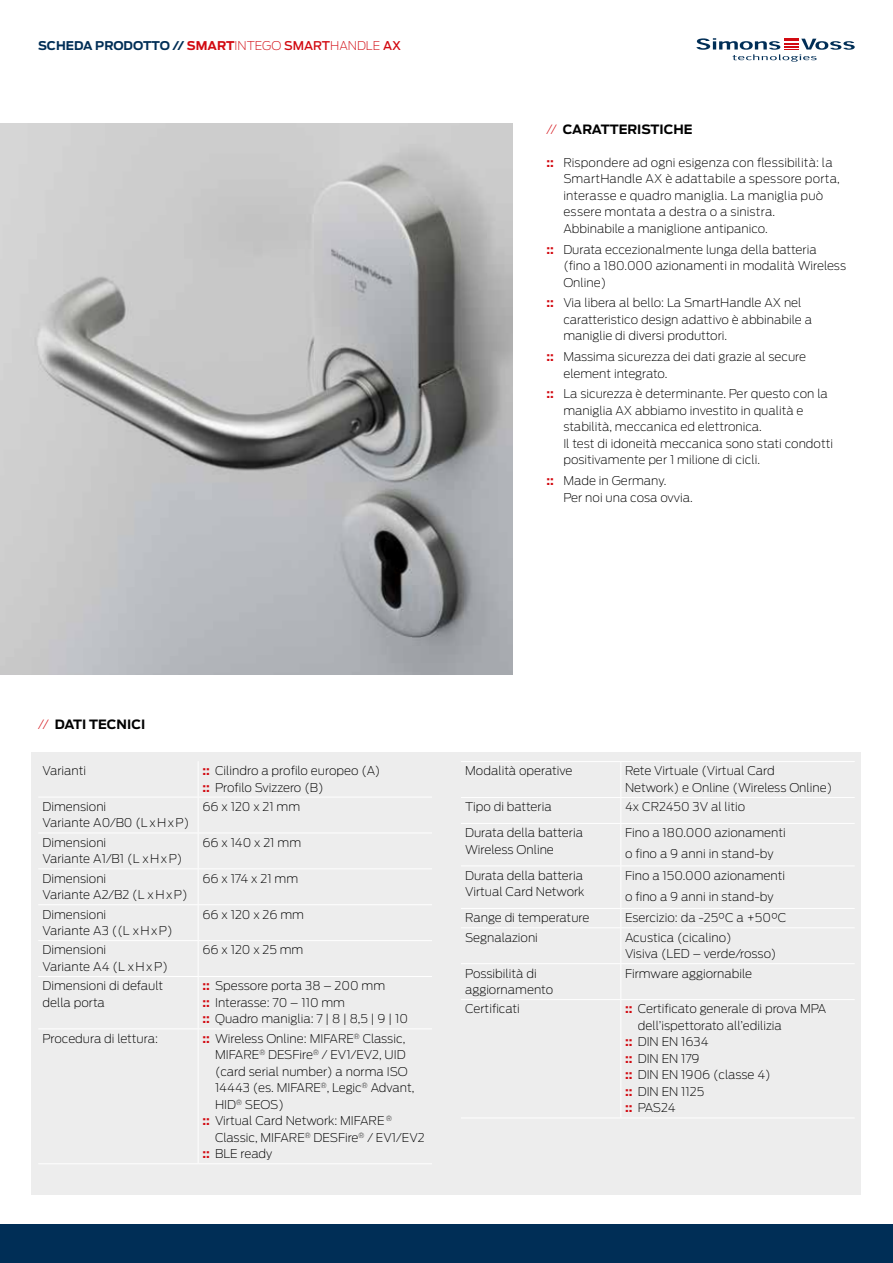
<style>
.page{position:relative;width:893px;height:1263px;background:#fff}
.page>*{position:absolute;margin:0;border:0;box-sizing:border-box;transform-origin:0 0}
.t1{font:700 12.75px "Antenna";color:#000}
.t2{font:200 12px/16.5px "Antenna";color:#000}
.t3{font:700 12px "Antenna";color:#002e56}
.s1{color:#d20a11}
.s2{font-weight:200;color:#d20a11}
.s3{font-weight:500;color:#d20a11}
.s4{font-weight:700;color:#d20a11}
</style>
<div class="page">
<div style="left:0;top:1225px;width:893px;height:38px;background:#002e56"></div>
<hr style="left:892px;top:1161px;width:1px;height:102px;background:#002e56">
<div style="left:31px;top:753px;width:830px;height:442px;background:#ededed"></div>
<hr style="left:38px;top:797px;width:160px;height:1px;background:#fff">
<hr style="left:198px;top:797px;width:234px;height:1px;background:#fff">
<hr style="left:38px;top:832px;width:160px;height:1px;background:#fff">
<hr style="left:198px;top:832px;width:234px;height:1px;background:#fff">
<hr style="left:38px;top:868px;width:160px;height:1px;background:#fff">
<hr style="left:198px;top:868px;width:234px;height:1px;background:#fff">
<hr style="left:38px;top:904px;width:160px;height:1px;background:#fff">
<hr style="left:198px;top:904px;width:234px;height:1px;background:#fff">
<hr style="left:38px;top:940px;width:160px;height:1px;background:#fff">
<hr style="left:198px;top:940px;width:234px;height:1px;background:#fff">
<hr style="left:38px;top:976px;width:160px;height:1px;background:#fff">
<hr style="left:198px;top:976px;width:234px;height:1px;background:#fff">
<hr style="left:38px;top:1028px;width:160px;height:1px;background:#fff">
<hr style="left:198px;top:1028px;width:234px;height:1px;background:#fff">
<hr style="left:38px;top:1163px;width:160px;height:1px;background:#fff">
<hr style="left:198px;top:1163px;width:234px;height:1px;background:#fff">
<hr style="left:198px;top:761px;width:1px;height:36px;background:#fff">
<hr style="left:198px;top:797px;width:1px;height:35px;background:#fff">
<hr style="left:198px;top:833px;width:1px;height:35px;background:#fff">
<hr style="left:198px;top:869px;width:1px;height:35px;background:#fff">
<hr style="left:198px;top:905px;width:1px;height:35px;background:#fff">
<hr style="left:198px;top:941px;width:1px;height:35px;background:#fff">
<hr style="left:198px;top:977px;width:1px;height:51px;background:#fff">
<hr style="left:198px;top:1029px;width:1px;height:134px;background:#fff">
<hr style="left:461px;top:761px;width:160px;height:1px;background:#fff">
<hr style="left:621px;top:761px;width:234px;height:1px;background:#fff">
<hr style="left:461px;top:797px;width:160px;height:1px;background:#fff">
<hr style="left:621px;top:797px;width:234px;height:1px;background:#fff">
<hr style="left:461px;top:823px;width:160px;height:1px;background:#fff">
<hr style="left:621px;top:823px;width:234px;height:1px;background:#fff">
<hr style="left:461px;top:865px;width:160px;height:1px;background:#fff">
<hr style="left:621px;top:865px;width:234px;height:1px;background:#fff">
<hr style="left:461px;top:908px;width:160px;height:1px;background:#fff">
<hr style="left:621px;top:908px;width:234px;height:1px;background:#fff">
<hr style="left:461px;top:927px;width:160px;height:1px;background:#fff">
<hr style="left:621px;top:927px;width:234px;height:1px;background:#fff">
<hr style="left:461px;top:999px;width:160px;height:1px;background:#fff">
<hr style="left:621px;top:999px;width:234px;height:1px;background:#fff">
<hr style="left:461px;top:1117px;width:160px;height:1px;background:#fff">
<hr style="left:621px;top:1117px;width:234px;height:1px;background:#fff">
<hr style="left:620px;top:762px;width:1px;height:35px;background:#fff">
<svg style="left:620px;top:798px;width:1px;height:25px"></svg>
<hr style="left:620px;top:824px;width:1px;height:41px;background:#fff">
<hr style="left:620px;top:866px;width:1px;height:42px;background:#fff">
<svg style="left:620px;top:909px;width:1px;height:18px"></svg>
<hr style="left:620px;top:928px;width:1px;height:35px;background:#fff">
<hr style="left:620px;top:1000px;width:1px;height:117px;background:#fff">
<hr style="left:461px;top:963px;width:160px;height:1px;background:#fff">
<hr style="left:621px;top:963px;width:234px;height:1px;background:#fff">
<hr style="left:620px;top:964px;width:1px;height:35px;background:#fff">
<img style="left:0;top:123px;width:512px;height:551px">
<svg style="left:696px;top:38px;width:159px;height:24px"></svg>
<p class="t3" style="left:38px;top:37px;width:364px">SCHEDA PRODOTTO // <span class="s1">SMART</span><span class="s2">INTEGO</span> <span class="s3">SMART</span><span class="s2">HANDLE</span> <span class="s3">AX</span></p>
<p class="t1" style="left:546px;top:120px;width:148px"><span class="s2">//</span> CARATTERISTICHE</p>
<p class="t2" style="left:563px;top:154px;width:278px;text-indent:-17px"><span class="s4">::</span> Rispondere ad ogni esigenza con flessibilità: la SmartHandle AX è adattabile a spessore porta, interasse e quadro maniglia. La maniglia può essere montata a destra o a sinistra.<br>Abbinabile a maniglione antipanico.</p>
<p class="t2" style="left:563px;top:241px;width:284px;text-indent:-17px"><span class="s4">::</span> Durata eccezionalmente lunga della batteria (fino a 180.000 azionamenti in modalità Wireless<br>Online)</p>
<p class="t2" style="left:563px;top:294px;width:250px;text-indent:-17px"><span class="s4">::</span> Via libera al bello: La SmartHandle AX nel caratteristico design adattivo è abbinabile a maniglie di diversi produttori.</p>
<p class="t2" style="left:563px;top:348px;width:244px;text-indent:-17px"><span class="s4">::</span> Massima sicurezza dei dati grazie al secure element integrato.</p>
<p class="t2" style="left:563px;top:385px;width:271px;text-indent:-17px"><span class="s4">::</span> La sicurezza è determinante. Per questo con la maniglia AX abbiamo investito in qualità e stabilità, meccanica ed elettronica.<br>Il test di idoneità meccanica sono stati condotti positivamente per 1 milione di cicli.</p>
<p class="t2" style="left:563px;top:472px;width:131px;text-indent:-17px"><span class="s4">::</span> Made in Germany.<br>Per noi una cosa ovvia.</p>
<p class="t1" style="left:38px;top:715px;width:108px"><span class="s2">//</span> DATI TECNICI</p>
<p class="t2" style="left:43px;top:762px;width:45px">Varianti</p>
<p class="t2" style="left:202px;top:762px;width:180px"><span class="s4">::</span> Cilindro a profilo europeo (A) <span class="s4">::</span> Profilo Svizzero (B)</p>
<p class="t2" style="left:43px;top:798px;width:148px">Dimensioni<br>Variante A0/B0 (LxHxP)</p>
<p class="t2" style="left:202px;top:798px;width:99px">66 x 120 x 21 mm</p>
<p class="t2" style="left:43px;top:834px;width:142px">Dimensioni<br>Variante A1/B1 (L xHxP)</p>
<p class="t2" style="left:202px;top:834px;width:100px">66 x 140 x 21 mm</p>
<p class="t2" style="left:43px;top:870px;width:147px">Dimensioni<br>Variante A2/B2 (L xHxP)</p>
<p class="t2" style="left:202px;top:870px;width:97px">66 x 174 x 21 mm</p>
<p class="t2" style="left:43px;top:905px;width:132px">Dimensioni<br>Variante A3 ((L xHxP)</p>
<p class="t2" style="left:202px;top:905px;width:103px">66 x 120 x 26 mm</p>
<p class="t2" style="left:43px;top:941px;width:127px">Dimensioni<br>Variante A4 (L xHxP)</p>
<p class="t2" style="left:202px;top:941px;width:102px">66 x 120 x 25 mm</p>
<p class="t2" style="left:43px;top:977px;width:122px">Dimensioni di default della porta</p>
<p class="t2" style="left:202px;top:977px;width:207px"><span class="s4">::</span> Spessore porta 38 – 200 mm<br><span class="s4">::</span> Interasse: 70 – 110 mm<br><span class="s4">::</span> Quadro maniglia: 7 | 8 | 8,5 | 9 | 10</p>
<p class="t2" style="left:43px;top:1030px;width:117px">Procedura di lettura:</p>
<p class="t2" style="left:202px;top:1030px;width:204px"><span class="s4">::</span> Wireless Online: MIFARE<sup>®</sup> Classic,</p>
<p class="t2" style="left:215px;top:1046px;width:192px">MIFARE<sup>®</sup> DESFire<sup>®</sup> / EV1/EV2, UID</p>
<p class="t2" style="left:215px;top:1063px;width:194px">(card serial number) a norma ISO</p>
<p class="t2" style="left:215px;top:1079px;width:201px">14443 (es. MIFARE<sup>®</sup>, Legic<sup>®</sup> Advant,</p>
<p class="t2" style="left:215px;top:1096px;width:71px">HID<sup>®</sup> SEOS)</p>
<p class="t2" style="left:202px;top:1112px;width:191px"><span class="s4">::</span> Virtual Card Network: MIFARE <sup>®</sup></p>
<p class="t2" style="left:215px;top:1129px;width:211px">Classic, MIFARE<sup>®</sup> DESFire<sup>®</sup> / EV1/EV2</p>
<p class="t2" style="left:202px;top:1145px;width:72px"><span class="s4">::</span> BLE ready</p>
<p class="t2" style="left:465px;top:762px;width:109px">Modalità operative</p>
<p class="t2" style="left:625px;top:762px;width:209px">Rete Virtuale (Virtual Card<br>Network) e Online (Wireless Online)</p>
<p class="t2" style="left:465px;top:798px;width:88px">Tipo di batteria</p>
<p class="t2" style="left:625px;top:798px;width:122px">4x CR2450 3V al litio</p>
<p class="t2" style="left:465px;top:824px;width:119px">Durata della batteria<br>Wireless Online</p>
<p class="t2" style="left:625px;top:822px;width:162px;line-height:20.7px">Fino a 180.000 azionamenti o fino a 9 anni in stand-by</p>
<p class="t2" style="left:465px;top:867px;width:121px">Durata della batteria<br>Virtual Card Network</p>
<p class="t2" style="left:625px;top:865px;width:162px;line-height:20.7px">Fino a 150.000 azionamenti o fino a 9 anni in stand-by</p>
<p class="t2" style="left:465px;top:909px;width:126px">Range di temperature</p>
<p class="t2" style="left:625px;top:909px;width:163px">Esercizio: da -25°C a +50°C</p>
<p class="t2" style="left:465px;top:929px;width:74px">Segnalazioni</p>
<p class="t2" style="left:625px;top:929px;width:153px">Acustica (cicalino)<br>Visiva (LED – verde/rosso)</p>
<p class="t2" style="left:465px;top:964px;width:89px">Possibilità di aggiornamento</p>
<p class="t2" style="left:625px;top:964px;width:129px">Firmware aggiornabile</p>
<p class="t2" style="left:465px;top:1000px;width:56px">Certificati</p>
<p class="t2" style="left:625px;top:1000px;width:203px"><span class="s4">::</span> Certificato generale di prova MPA</p>
<p class="t2" style="left:638px;top:1017px;width:146px">dell’ispettorato all’edilizia</p>
<p class="t2" style="left:625px;top:1033px;width:85px"><span class="s4">::</span> DIN EN 1634</p>
<p class="t2" style="left:625px;top:1050px;width:76px"><span class="s4">::</span> DIN EN 179</p>
<p class="t2" style="left:625px;top:1066px;width:147px"><span class="s4">::</span> DIN EN 1906 (classe 4)</p>
<p class="t2" style="left:625px;top:1083px;width:81px"><span class="s4">::</span> DIN EN 1125</p>
<p class="t2" style="left:625px;top:1099px;width:52px"><span class="s4">::</span> PAS24</p>
</div>
